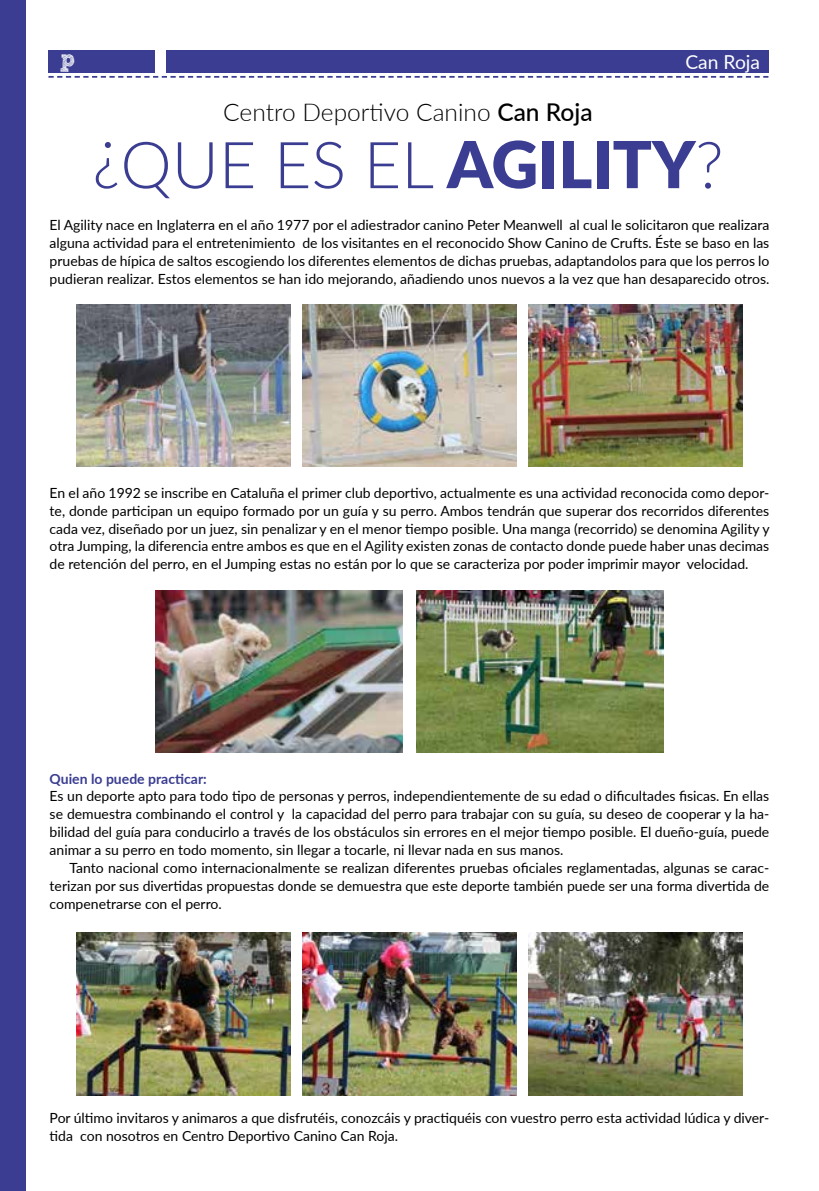
<style>
.page{position:relative;width:819px;height:1191px;background:#fff}
.page>*{position:absolute;margin:0;border:0;box-sizing:border-box;transform-origin:0 0}
.t1{font:300 64.75px "Lato";color:#3a3d91}
.t2{font:300 24.5px "Lato";color:#000}
.t3{font:700 23.1px "freeversion Sketch Block";color:#fff;scale:.95 1}
.t4{font:19.25px "Lato";color:#fff}
.t5{font:14px/17.8px "Lato";color:#000;text-align:justify}
.t6{font:700 14px "Lato";color:#3a3d91}
.s1{font-weight:500}
.s2{font-weight:900}
</style>
<div class="page">
<div style="left:166px;top:50px;width:602px;height:23px;background:#3a3d91"></div>
<div style="left:48px;top:50px;width:107px;height:23px;background:#3a3d91"></div>
<svg style="left:48px;top:76px;width:720px;height:2px"></svg>
<div style="left:0;top:0;width:26px;height:1191px;background:#3a3d91"></div>
<img style="left:77px;top:304px;width:213px;height:162px">
<img style="left:77px;top:933px;width:213px;height:162px">
<img style="left:303px;top:304px;width:213px;height:162px">
<img style="left:303px;top:933px;width:213px;height:162px">
<img style="left:155px;top:590px;width:247px;height:162px">
<img style="left:416px;top:590px;width:247px;height:162px">
<img style="left:528px;top:304px;width:214px;height:162px">
<img style="left:528px;top:933px;width:214px;height:162px">
<h3 class="t3" style="left:60px;top:49px;width:17px">p</h3>
<h3 class="t4" style="left:634px;top:48px;width:129px">Llar i decoració</h3>
<h3 class="t4" style="left:685px;top:48px;width:76px">Can Roja</h3>
<h2 class="t2" style="left:223px;top:95px;width:371px">Centro Deportivo Canino <span class="s1">Can Roja</span></h2>
<h1 class="t1" style="left:92px;top:120px;width:632px">¿QUE ES EL <span class="s2">AGILITY</span>?</h1>
<p class="t5" style="left:50px;top:215px;width:721px">El Agility nace en Inglaterra en el año 1977 por el adiestrador canino Peter Meanwell al cual le solicitaron que realizara alguna actividad para el entretenimiento de los visitantes en el reconocido Show Canino de Crufts. Éste se baso en las pruebas de hípica de saltos escogiendo los diferentes elementos de dichas pruebas, adaptandolos para que los perros lo pudieran realizar. Estos elementos se han ido mejorando, añadiendo unos nuevos a la vez que han desaparecido otros.</p>
<p class="t5" style="left:50px;top:483px;width:721px">En el año 1992 se inscribe en Cataluña el primer club deportivo, actualmente es una actividad reconocida como depor&shy;te, donde participan un equipo formado por un guía y su perro. Ambos tendrán que superar dos recorridos diferentes cada vez, diseñado por un juez, sin penalizar y en el menor tiempo posible. Una manga (recorrido) se denomina Agility y otra Jumping, la diferencia entre ambos es que en el Agility existen zonas de contacto donde puede haber unas decimas de retención del perro, en el Jumping estas no están por lo que se caracteriza por poder imprimir mayor velocidad.</p>
<p class="t6" style="left:50px;top:768px;width:159px">Quien lo puede practicar:</p>
<p class="t5" style="left:50px;top:787px;width:721px">Es un deporte apto para todo tipo de personas y perros, independientemente de su edad o dificultades fisicas. En ellas se demuestra combinando el control y la capacidad del perro para trabajar con su guía, su deseo de cooperar y la ha&shy;bilidad del guía para conducirlo a través de los obstáculos sin errores en el mejor tiempo posible. El dueño-guía, puede animar a su perro en todo momento, sin llegar a tocarle, ni llevar nada en sus manos.</p>
<p class="t5" style="left:50px;top:858px;width:721px;text-indent:20px">Tanto nacional como internacionalmente se realizan diferentes pruebas oficiales reglamentadas, algunas se carac&shy;terizan por sus divertidas propuestas donde se demuestra que este deporte también puede ser una forma divertida de compenetrarse con el perro.</p>
<p class="t5" style="left:50px;top:1108px;width:721px">Por último invitaros y animaros a que disfrutéis, conozcáis y practiquéis con vuestro perro esta actividad lúdica y diver&shy;tida con nosotros en Centro Deportivo Canino Can Roja.</p>
</div>
